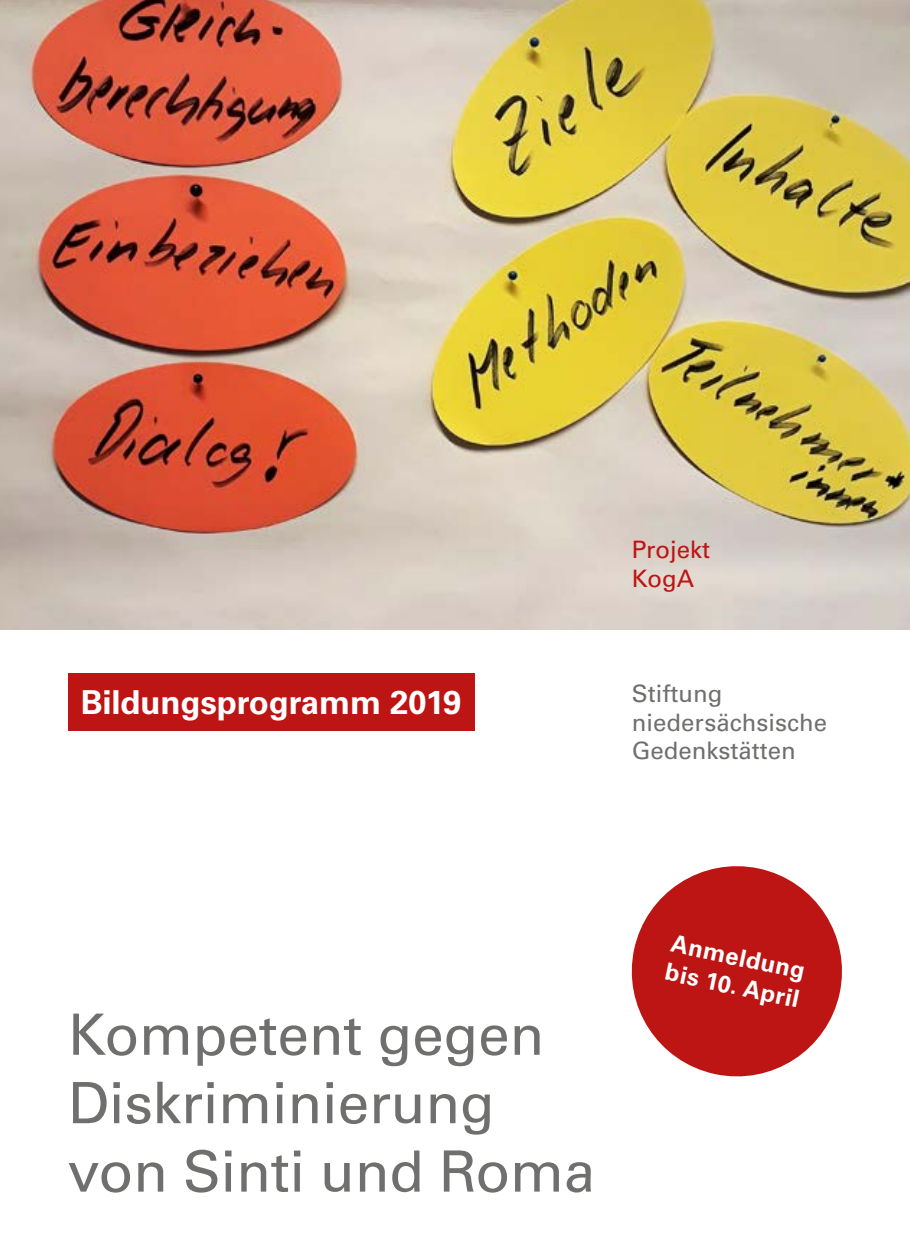
<style>
.page{position:relative;width:910px;height:1259px;background:#fff}
.page>*{position:absolute;margin:0;border:0;box-sizing:border-box;transform-origin:0 0}
.t1{font:57px/68.4px "Univers LT Pro 55 Roman";letter-spacing:-.005em;color:#6f6f6e}
.t2{font:700 33px "Univers LT Pro 65";letter-spacing:-.005em;color:#fff}
.t3{font:24px/28.8px "Univers LT Pro 55 Roman";color:#6f6f6e}
.t4{font:700 24px/28.8px "Univers LT Pro 65";color:#fff}
.t5{font:24px/28.8px "Univers LT Pro 55 Roman";color:#bd1414}
</style>
<div class="page">
<img style="left:0;top:0;width:910px;height:629px">
<div style="left:68px;top:673px;width:406px;height:57px;background:#bd1414"></div>
<svg style="left:631px;top:866px;width:211px;height:211px;fill:#bd1414"></svg>
<p class="t2" style="left:81px;top:682px;width:382px">Bildungsprogramm 2019</p>
<p class="t5" style="left:632px;top:535px;width:80px">Projekt<br>KogA</p>
<p class="t3" style="left:632px;top:679px;width:197px">Stiftung niedersächsische<br>Gedenkstätten</p>
<p class="t1" style="left:68px;top:1000px;width:529px">Kompetent gegen<br>Diskriminierung von Sinti und Roma</p>
<p class="t4" style="left:675px;top:929px;width:138px;rotate:12deg">Anmeldung bis 10. April</p>
</div>
